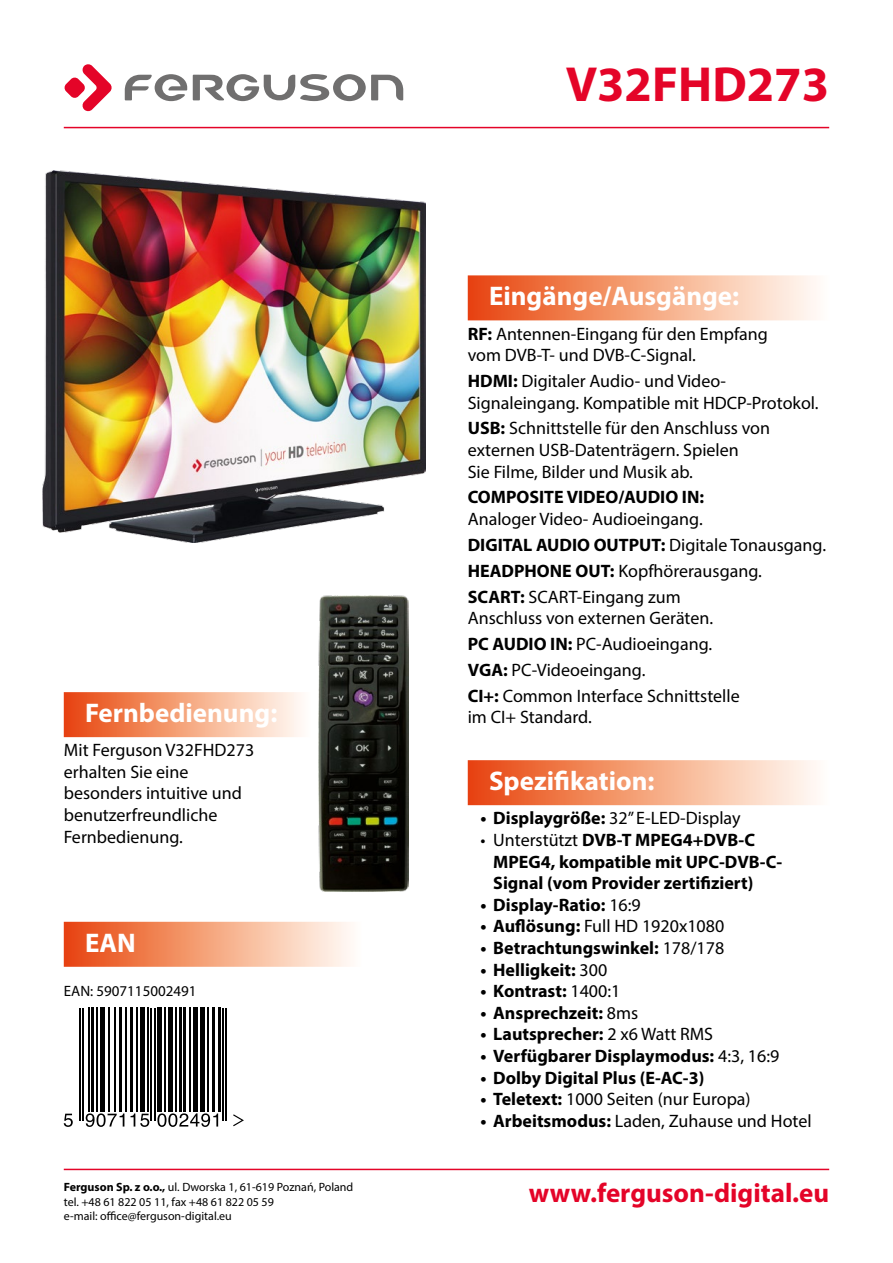
<style>
.page{position:relative;width:893px;height:1263px;background:#fff}
.page>*{position:absolute;margin:0;border:0;box-sizing:border-box;transform-origin:0 0}
.t1{font:700 49.5px "Myriad Pro";color:#e40428}
.t2{font:700 27px "Myriad Pro";color:#fff}
.t3{font:700 27px "Myriad Pro";color:#e40428}
.t4{font:18px/21.6px "Myriad Pro";color:#000}
.t5{font:700 18px/21.6px "Myriad Pro";color:#000}
.t6{font:15px "Myriad Pro";color:#000}
.t7{font:12px/14.4px "Myriad Pro";color:#000}
.s1{font-weight:700}
.s2{font-weight:400}
</style>
<div class="page">
<hr style="left:64px;top:127px;width:765px;height:1px;background:#e40428">
<svg style="left:64px;top:64px;width:48px;height:48px"></svg>
<svg style="left:125px;top:74px;width:62px;height:27px"></svg>
<svg style="left:193px;top:74px;width:210px;height:27px"></svg>
<hr style="left:64px;top:1169px;width:765px;height:1px;background:#e40428">
<div style="left:64px;top:692px;width:246px;height:45px;background:linear-gradient(to right,#e8470a,#fffff8)"></div>
<div style="left:468px;top:275px;width:361px;height:45px;background:linear-gradient(to right,#e8470a,#fffffa)"></div>
<div style="left:468px;top:760px;width:361px;height:45px;background:linear-gradient(to right,#e8470a,#fffffa)"></div>
<div style="left:64px;top:922px;width:297px;height:45px;background:linear-gradient(to right,#e8470a,#fffff9)"></div>
<img style="left:319px;top:595px;width:89px;height:296px">
<hr style="left:79px;top:1008px;width:1px;height:112px;background:#000">
<hr style="left:82px;top:1008px;width:1px;height:112px;background:#000">
<hr style="left:88px;top:1008px;width:2px;height:104px;background:#000">
<hr style="left:91px;top:1008px;width:3px;height:104px;background:#000">
<hr style="left:96px;top:1008px;width:1px;height:104px;background:#000">
<hr style="left:101px;top:1008px;width:4px;height:104px;background:#000">
<hr style="left:109px;top:1008px;width:1px;height:104px;background:#000">
<hr style="left:115px;top:1008px;width:1px;height:104px;background:#000">
<hr style="left:119px;top:1008px;width:3px;height:104px;background:#000">
<hr style="left:126px;top:1008px;width:1px;height:104px;background:#000">
<hr style="left:130px;top:1008px;width:3px;height:104px;background:#000">
<hr style="left:137px;top:1008px;width:1px;height:104px;background:#000">
<hr style="left:140px;top:1008px;width:4px;height:104px;background:#000">
<hr style="left:148px;top:1008px;width:1px;height:104px;background:#000">
<hr style="left:151px;top:1008px;width:1px;height:112px;background:#000">
<hr style="left:154px;top:1008px;width:1px;height:112px;background:#000">
<hr style="left:157px;top:1008px;width:4px;height:104px;background:#000">
<hr style="left:165px;top:1008px;width:1px;height:104px;background:#000">
<hr style="left:168px;top:1008px;width:4px;height:104px;background:#000">
<hr style="left:176px;top:1008px;width:1px;height:104px;background:#000">
<hr style="left:179px;top:1008px;width:3px;height:104px;background:#000">
<hr style="left:184px;top:1008px;width:2px;height:104px;background:#000">
<hr style="left:190px;top:1008px;width:1px;height:104px;background:#000">
<hr style="left:193px;top:1008px;width:4px;height:104px;background:#000">
<hr style="left:201px;top:1008px;width:4px;height:104px;background:#000">
<hr style="left:207px;top:1008px;width:1px;height:104px;background:#000">
<hr style="left:212px;top:1008px;width:3px;height:104px;background:#000">
<hr style="left:218px;top:1008px;width:3px;height:104px;background:#000">
<hr style="left:223px;top:1008px;width:1px;height:112px;background:#000">
<hr style="left:226px;top:1008px;width:1px;height:112px;background:#000">
<svg style="left:64px;top:1114px;width:9px;height:13px"></svg>
<svg style="left:86px;top:1113px;width:38px;height:14px"></svg>
<svg style="left:131px;top:1113px;width:18px;height:14px"></svg>
<svg style="left:157px;top:1113px;width:61px;height:14px"></svg>
<svg style="left:233px;top:1114px;width:11px;height:12px"></svg>
<img style="left:43px;top:170px;width:382px;height:373px">
<h2 class="t2" style="left:85px;top:695px;width:194px">Fernbedienung:</h2>
<p class="t4" style="left:64px;top:739px;width:192px">Mit Ferguson V32FHD273 erhalten Sie eine besonders intuitive und benutzerfreundliche<br>Fernbedienung.</p>
<h2 class="t2" style="left:85px;top:925px;width:52px">EAN</h2>
<p class="t6" style="left:64px;top:981px;width:134px">EAN: 5907115002491</p>
<h1 class="t1" style="left:566px;top:52px;width:265px">V32FHD273</h1>
<h2 class="t2" style="left:489px;top:278px;width:252px">Eingänge/Ausgänge:</h2>
<p class="t4" style="left:468px;top:322px;width:302px"><span class="s1">RF:</span> Antennen-Eingang für den Empfang vom DVB-T- und DVB-C-Signal.</p>
<p class="t4" style="left:468px;top:370px;width:352px"><span class="s1">HDMI:</span> Digitaler Audio- und Video-<br>Signaleingang. Kompatible mit HDCP-Protokol.</p>
<p class="t4" style="left:468px;top:417px;width:304px"><span class="s1">USB:</span> Schnittstelle für den Anschluss von externen USB-Datenträgern. Spielen<br>Sie Filme, Bilder und Musik ab.</p>
<p class="t5" style="left:468px;top:486px;width:238px">COMPOSITE VIDEO/AUDIO IN:</p>
<p class="t4" style="left:468px;top:506px;width:360px;line-height:25.8px">Analoger Video- Audioeingang.<br><span class="s1">DIGITAL AUDIO OUTPUT:</span> Digitale Tonausgang.<br><span class="s1">HEADPHONE OUT:</span> Kopfhörerausgang.<br><span class="s1">SCART:</span> SCART-Eingang zum</p>
<p class="t4" style="left:468px;top:605px;width:273px;line-height:25.8px">Anschluss von externen Geräten.<br><span class="s1">PC AUDIO IN:</span> PC-Audioeingang.<br><span class="s1">VGA:</span> PC-Videoeingang.<br><span class="s1">CI+:</span> Common Interface Schnittstelle</p>
<p class="t4" style="left:468px;top:706px;width:126px">im CI+ Standard.</p>
<h2 class="t2" style="left:489px;top:763px;width:167px">Spezifikation:</h2>
<p class="t4" style="left:480px;top:807px;width:262px"><span class="s1">• Displaygröße:</span> 32” E-LED-Display</p>
<p class="t5" style="left:493px;top:828px;width:291px;text-indent:-13px"><span class="s2">• Unterstützt</span> DVB-T MPEG4+DVB-C<br>MPEG4, kompatible mit UPC-DVB-C-<br>Signal (vom Provider zertifiziert)</p>
<p class="t5" style="left:480px;top:893px;width:162px">• Display-Ratio: <span class="s2">16:9</span></p>
<p class="t4" style="left:480px;top:915px;width:245px"><span class="s1">• Auflösung:</span> Full HD 1920x1080</p>
<p class="t5" style="left:480px;top:936px;width:245px">• Betrachtungswinkel: <span class="s2">178/178</span></p>
<p class="t5" style="left:480px;top:958px;width:128px">• Helligkeit: <span class="s2">300</span></p>
<p class="t5" style="left:480px;top:980px;width:141px">• Kontrast: <span class="s2">1400:1</span></p>
<p class="t5" style="left:480px;top:1001px;width:159px">• Ansprechzeit: <span class="s2">8ms</span></p>
<p class="t5" style="left:480px;top:1023px;width:234px">• Lautsprecher: <span class="s2">2 x6 Watt RMS</span></p>
<p class="t5" style="left:480px;top:1044px;width:300px">• Verfügbarer Displaymodus: <span class="s2">4:3, 16:9</span></p>
<p class="t5" style="left:480px;top:1066px;width:225px">• Dolby Digital Plus (E-AC-3)</p>
<p class="t4" style="left:480px;top:1088px;width:272px"><span class="s1">• Teletext:</span> 1000 Seiten (nur Europa)</p>
<p class="t4" style="left:480px;top:1109px;width:333px"><span class="s1">• Arbeitsmodus:</span> Laden, Zuhause und Hotel</p>
<p class="t7" style="left:64px;top:1180px;width:291px"><span class="s1">Ferguson Sp. z o.o.,</span> ul. Dworska 1, 61-619 Poznań, Poland tel. +48 61 822 05 11, fax +48 61 822 05 59<br>e-mail: office@ferguson-digital.eu</p>
<h2 class="t3" style="left:529px;top:1176px;width:302px">www.ferguson-digital.eu</h2>
</div>
